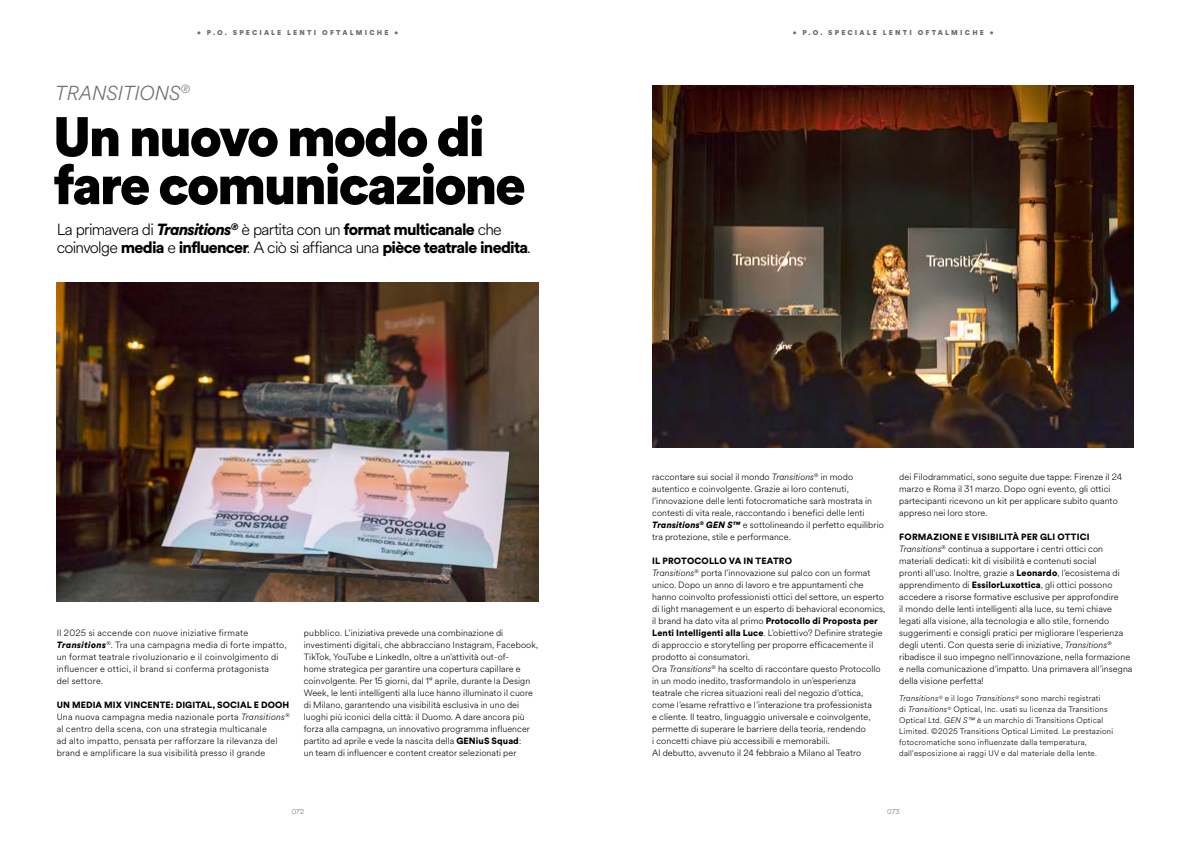
<style>
.page{position:relative;width:1191px;height:842px;background:#fff}
.page>*{position:absolute;margin:0;border:0;box-sizing:border-box;transform-origin:0 0}
.t1{font:900 55px/48px "Circular XX";letter-spacing:-.05em;color:#000}
.t2{font:italic 300 20px "Circular Spotify Text";letter-spacing:-.01em;color:#706f6f}
.t3{font:900 16px "Circular Std";letter-spacing:-.045em;color:#000}
.t4{font:300 16px "Circular Spotify Text";letter-spacing:-.045em;color:#000}
.t5{font:300 9px/12px "Circular Spotify Text";letter-spacing:.01em;color:#000}
.t6{font:300 9px/12px "Circular Spotify Text";letter-spacing:.03em;color:#000}
.t7{font:900 9px "Circular Std";letter-spacing:.015em;color:#000}
.t8{font:300 8px/11px "Circular Spotify Text";letter-spacing:.03em;color:#000}
.t9{font:900 7px "Circular XX";letter-spacing:.31em;color:#706f6f}
.t10{font:300 7px "Circular Spotify Text";color:#706f6f}
.s1{font-family:"Circular Std";font-weight:900;font-style:italic}
.s2{font-family:"Circular Std";font-weight:900}
.s3{font-family:"Circular Spotify Text";font-weight:300}
.s4{font-style:italic}
</style>
<div class="page">
<img style="left:57px;top:282px;width:482px;height:319px">
<img style="left:652px;top:85px;width:481px;height:363px">
<p class="t9" style="left:197px;top:28px;width:202px">• P.O. SPECIALE LENTI OFTALMICHE •</p>
<p class="t9" style="left:792px;top:28px;width:202px">• P.O. SPECIALE LENTI OFTALMICHE •</p>
<h2 class="t2" style="left:55px;top:79px;width:137px">TRANSITIONS<sup>®</sup></h2>
<h1 class="t1" style="left:52px;top:110px;width:475px">Un nuovo modo di fare comunicazione</h1>
<h3 class="t4" style="left:57px;top:219px;width:446px">La primavera di <span class="s1">Transitions</span><sup>®</sup> è partita con un <span class="s2">format multicanale</span> che</h3>
<h3 class="t3" style="left:57px;top:237px;width:476px"><span class="s3">coinvolge</span> media <span class="s3">e</span> influencer<span class="s3">. A ciò si affianca una</span> pièce teatrale inedita<span class="s3">.</span></h3>
<p class="t6" style="left:57px;top:627px;width:231px">Il 2025 si accende con nuove iniziative firmate <span class="s1">Transitions</span><sup>®</sup>. Tra una campagna media di forte impatto, un format teatrale rivoluzionario e il coinvolgimento di influencer e ottici, il brand si conferma protagonista<br>del settore.</p>
<p class="t7" style="left:57px;top:699px;width:234px">UN MEDIA MIX VINCENTE: DIGITAL, SOCIAL E DOOH</p>
<p class="t6" style="left:57px;top:711px;width:235px">Una nuova campagna media nazionale porta <span class="s4">Transitions</span><sup>® </sup>al centro della scena, con una strategia multicanale<br>ad alto impatto, pensata per rafforzare la rilevanza del brand e amplificare la sua visibilità presso il grande</p>
<p class="t5" style="left:304px;top:627px;width:236px">pubblico. L’iniziativa prevede una combinazione di investimenti digitali, che abbracciano Instagram, Facebook, TikTok, YouTube e LinkedIn, oltre a un’attività out-of-<br>home strategica per garantire una copertura capillare e coinvolgente. Per 15 giorni, dal 1° aprile, durante la Design Week, le lenti intelligenti alla luce hanno illuminato il cuore di Milano, garantendo una visibilità esclusiva in uno dei luoghi più iconici della città: il Duomo. A dare ancora più forza alla campagna, un innovativo programma influencer partito ad aprile e vede la nascita della <span class="s2">GENiuS Squad</span>:<br>un team di influencer e content creator selezionati per</p>
<p class="t5" style="left:652px;top:471px;width:233px">raccontare sui social il mondo <span class="s4">Transitions</span><sup>®</sup> in modo autentico e coinvolgente. Grazie ai loro contenuti, l’innovazione delle lenti fotocromatiche sarà mostrata in contesti di vita reale, raccontando i benefici delle lenti <span class="s1">Transitions</span><sup>®</sup> <span class="s1">GEN S™</span> e sottolineando il perfetto equilibrio tra protezione, stile e performance.</p>
<p class="t7" style="left:652px;top:555px;width:141px">IL PROTOCOLLO VA IN TEATRO</p>
<p class="t5" style="left:652px;top:567px;width:235px"><span class="s4">Transitions</span><sup>®</sup> porta l’innovazione sul palco con un format unico. Dopo un anno di lavoro e tre appuntamenti che hanno coinvolto professionisti ottici del settore, un esperto di light management e un esperto di behavioral economics, il brand ha dato vita al primo <span class="s2">Protocollo di Proposta per Lenti Intelligenti alla Luce</span>. L’obiettivo? Definire strategie di approccio e storytelling per proporre efficacemente il prodotto ai consumatori.<br>Ora <span class="s4">Transitions</span><sup>®</sup> ha scelto di raccontare questo Protocollo in un modo inedito, trasformandolo in un’esperienza teatrale che ricrea situazioni reali del negozio d’ottica, come l’esame refrattivo e l’interazione tra professionista<br>e cliente. Il teatro, linguaggio universale e coinvolgente, permette di superare le barriere della teoria, rendendo<br>i concetti chiave più accessibili e memorabili.<br>Al debutto, avvenuto il 24 febbraio a Milano al Teatro</p>
<p class="t5" style="left:899px;top:471px;width:225px">dei Filodrammatici, sono seguite due tappe: Firenze il 24 marzo e Roma il 31 marzo. Dopo ogni evento, gli ottici partecipanti ricevono un kit per applicare subito quanto appreso nei loro store.</p>
<p class="t7" style="left:899px;top:531px;width:192px">FORMAZIONE E VISIBILITÀ PER GLI OTTICI</p>
<p class="t5" style="left:899px;top:543px;width:235px"><span class="s4">Transitions</span><sup>®</sup> continua a supportare i centri ottici con materiali dedicati: kit di visibilità e contenuti social<br>pronti all’uso. Inoltre, grazie a <span class="s2">Leonardo</span>, l’ecosistema di apprendimento di <span class="s2">EssilorLuxottica</span>, gli ottici possono accedere a risorse formative esclusive per approfondire<br>il mondo delle lenti intelligenti alla luce, su temi chiave legati alla visione, alla tecnologia e allo stile, fornendo suggerimenti e consigli pratici per migliorare l’esperienza degli utenti. Con questa serie di iniziative, <span class="s4">Transitions</span><sup>® </sup>ribadisce il suo impegno nell’innovazione, nella formazione e nella comunicazione d’impatto. Una primavera all’insegna della visione perfetta!</p>
<p class="t8" style="left:899px;top:693px;width:215px"><span class="s4">Transitions</span><sup>®</sup> e il logo <span class="s4">Transitions</span><sup>®</sup> sono marchi registrati<br>di <span class="s4">Transitions</span><sup>®</sup> Optical, Inc. usati su licenza da Transitions Optical Ltd. <span class="s4">GEN S™</span> è un marchio di Transitions Optical Limited. ©2025 Transitions Optical Limited. Le prestazioni fotocromatiche sono influenzate dalla temperatura, dall'esposizione ai raggi UV e dal materiale della lente.</p>
<p class="t10" style="left:292px;top:806px;width:14px">072</p>
<p class="t10" style="left:887px;top:806px;width:14px">073</p>
</div>
